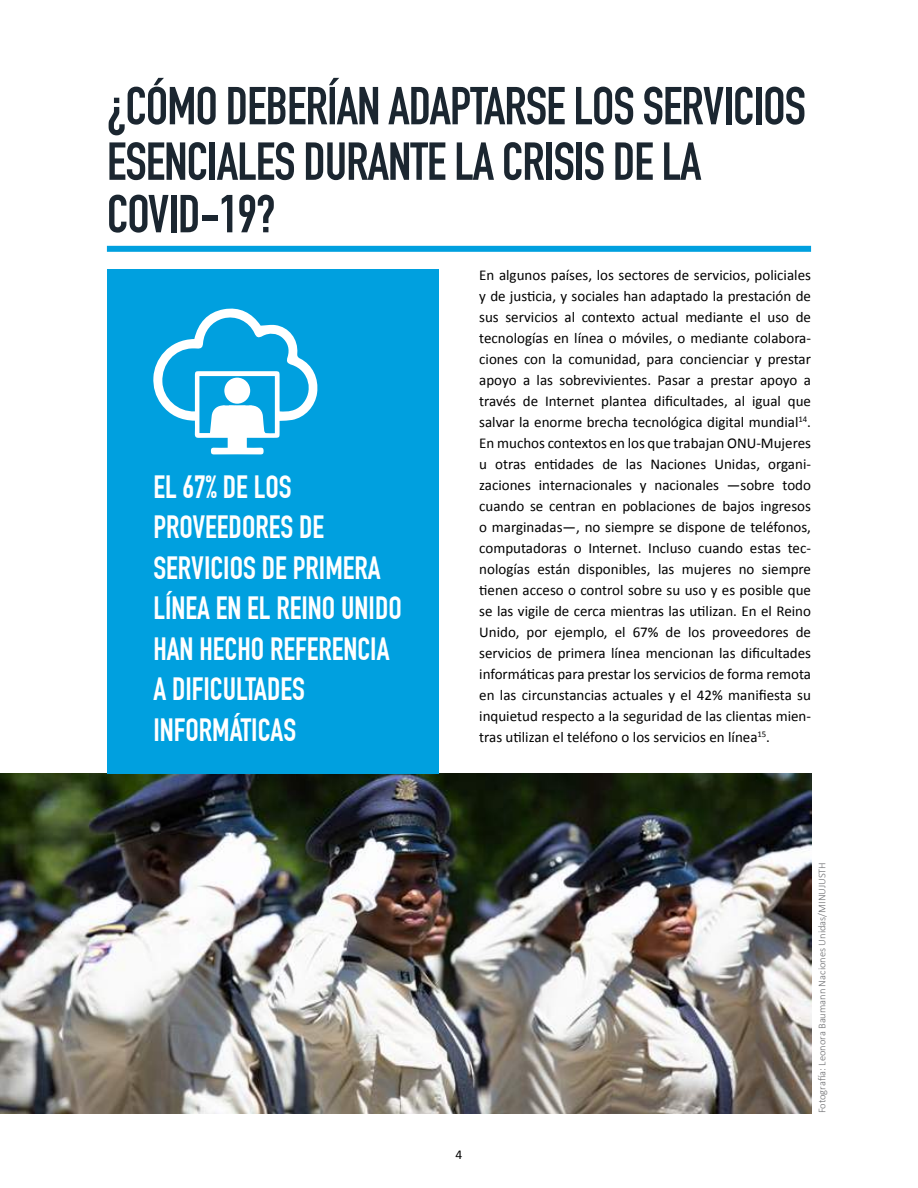
<style>
.page{position:relative;width:918px;height:1188px;background:#fff}
.page>*{position:absolute;margin:0;border:0;box-sizing:border-box;transform-origin:0 0}
.t1{font:700 52.5px/54px "DIN Condensed";letter-spacing:-.02em;color:#1b2630}
.t2{font:700 31.5px/40.5px "DIN Condensed";color:#fff}
.t3{font:15px/21px "Calibri";color:#000;text-align:justify}
.t4{font:13.5px "Calibri";color:#000}
.t5{font:300 10.5px "Calibri";color:#6d6e71}
</style>
<div class="page">
<div style="left:107px;top:246px;width:704px;height:6px;background:#00a0df"></div>
<img style="left:0;top:773px;width:811px;height:340px">
<div style="left:107px;top:269px;width:332px;height:504px;background:#00a0df"></div>
<svg style="left:153px;top:308px;width:165px;height:146px"></svg>
<h1 class="t1" style="left:107px;top:79px;width:701px">¿CÓMO DEBERÍAN ADAPTARSE LOS SERVICIOS<br>ESENCIALES DURANTE LA CRISIS DE LA<br>COVID-19?</h1>
<p class="t3" style="left:479px;top:265px;width:333px">En algunos países, los sectores de servicios, policiales y de justicia, y sociales han adaptado la prestación de sus servicios al contexto actual mediante el uso de tecnologías en línea o móviles, o mediante colabora&shy;ciones con la comunidad, para concienciar y prestar apoyo a las sobrevivientes. Pasar a prestar apoyo a través de Internet plantea dificultades, al igual que salvar la enorme brecha tecnológica digital mundial<sup>14</sup>.<br>En muchos contextos en los que trabajan ONU-Mujeres u otras entidades de las Naciones Unidas, organi&shy;zaciones internacionales y nacionales —sobre todo cuando se centran en poblaciones de bajos ingresos o marginadas—, no siempre se dispone de teléfonos, computadoras o Internet. Incluso cuando estas tec&shy;nologías están disponibles, las mujeres no siempre tienen acceso o control sobre su uso y es posible que se las vigile de cerca mientras las utilizan. En el Reino Unido, por ejemplo, el 67% de los proveedores de servicios de primera línea mencionan las dificultades informáticas para prestar los servicios de forma remota en las circunstancias actuales y el 42% manifiesta su inquietud respecto a la seguridad de las clientas mien&shy;tras utilizan el teléfono o los servicios en línea<sup>15</sup>.</p>
<h2 class="t2" style="left:153px;top:466px;width:250px">EL 67% DE LOS<br>PROVEEDORES DE<br>SERVICIOS DE PRIMERA<br>LÍNEA EN EL REINO UNIDO<br>HAN HECHO REFERENCIA<br>A DIFICULTADES<br>INFORMÁTICAS</h2>
<p class="t4" style="left:456px;top:1146px;width:8px">4</p>
<p class="t5" style="left:815px;top:1113px;width:253px;rotate:-90deg">Fotografía: Leonora Baumann Naciones Unidas/MINUJUSTH</p>
</div>
